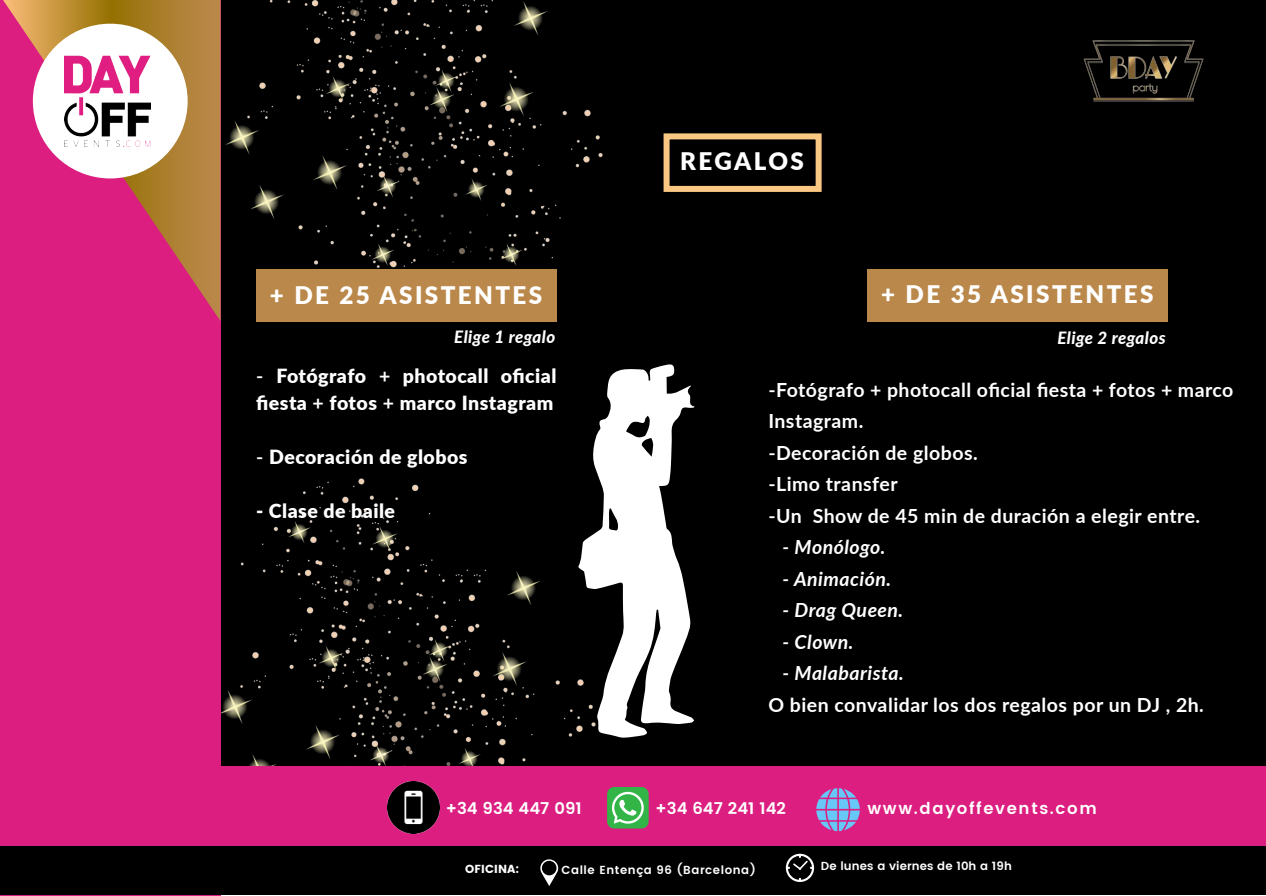
<style>
.page{position:relative;width:1266px;height:896px;background:#fff}
.page>*{position:absolute;margin:0;border:0;box-sizing:border-box;transform-origin:0 0}
.t1{font:900 24.15px "Lato";letter-spacing:.1em;color:#fff}
.t2{font:700 19.5px/31.5px "Lato";letter-spacing:.025em;color:#fff}
.t3{font:900 19.5px/27px "Lato";letter-spacing:.025em;color:#fff}
.t4{font:italic 700 19.5px "Lato";letter-spacing:.025em;color:#fff}
.t5{font:italic 800 16.95px "Lato";letter-spacing:.025em;color:#fff}
.t6{font:600 16.35px "Poppins";color:#fff}
.t7{font:600 16.35px "Poppins";letter-spacing:.1em;color:#fff}
.t8{font:600 11.7px "Poppins";letter-spacing:.05em;color:#fff}
.t9{font:600 11.7px "Poppins";letter-spacing:.01em;color:#fff}
.t10{font:11.7px "Poppins";letter-spacing:.01em;color:#fff}
.s1{font-weight:700}
</style>
<div class="page">
<div style="left:220px;top:0;width:1046px;height:894px;background:#000"></div>
<img style="left:225px;top:0;width:377px;height:315px">
<img style="left:220px;top:478px;width:375px;height:289px">
<div style="left:207px;top:767px;width:1059px;height:79px;background:#db1e80"></div>
<div style="left:607px;top:787px;width:42px;height:41px;background:#32b546;border-radius:7px"></div>
<svg style="left:612px;top:792px;width:32px;height:32px"></svg>
<img style="left:388px;top:782px;width:51px;height:51px">
<svg style="left:816px;top:788px;width:44px;height:43px"></svg>
<div style="left:0;top:0;width:220px;height:896px;background:#db1e80"></div>
<svg style="left:3px;top:0;width:217px;height:320px"></svg>
<div style="left:33px;top:24px;width:155px;height:154px;background:#fff;border-radius:50%"></div>
<img style="left:64px;top:56px;width:87px;height:90px">
<div style="left:0;top:846px;width:1266px;height:48px;background:#000"></div>
<svg style="left:786px;top:854px;width:28px;height:28px"></svg>
<svg style="left:540px;top:859px;width:18px;height:27px"></svg>
<div style="left:542px;top:861px;width:14px;height:14px;background:#000;border-radius:50%"></div>
<div style="left:663px;top:133px;width:159px;height:59px;border:6px solid #fbc883"></div>
<div style="left:867px;top:269px;width:301px;height:53px;background:#ba884a"></div>
<div style="left:256px;top:269px;width:300px;height:53px;background:#ba884a"></div>
<svg style="left:578px;top:364px;width:116px;height:374px"></svg>
<img style="left:1083px;top:40px;width:121px;height:62px">
<p class="t1" style="left:270px;top:277px;width:274px">+ DE 25 ASISTENTES</p>
<p class="t5" style="left:454px;top:324px;width:103px">Elige 1 regalo</p>
<p class="t3" style="left:256px;top:361px;width:302px"><span class="s1">-</span> Fotógrafo <span class="s1">+</span> photocall oficial fiesta <span class="s1">+</span> fotos <span class="s1">+</span> marco Instagram</p>
<p class="t3" style="left:256px;top:442px;width:213px"><span class="s1">-</span> Decoración de globos</p>
<p class="t3" style="left:256px;top:496px;width:141px">- Clase de baile</p>
<p class="t1" style="left:680px;top:143px;width:125px">REGALOS</p>
<p class="t1" style="left:881px;top:276px;width:274px">+ DE 35 ASISTENTES</p>
<p class="t5" style="left:1057px;top:326px;width:110px">Elige 2 regalos</p>
<p class="t2" style="left:768px;top:373px;width:467px">-Fotógrafo + photocall oficial fiesta + fotos + marco<br>Instagram.<br>-Decoración de globos.<br>-Limo transfer<br>-Un Show de 45 min de duración a elegir entre.</p>
<p class="t4" style="left:783px;top:533px;width:104px">- Monólogo.</p>
<p class="t4" style="left:783px;top:564px;width:110px">- Animación.</p>
<p class="t4" style="left:783px;top:596px;width:122px">- Drag Queen.</p>
<p class="t4" style="left:783px;top:627px;width:72px">- Clown.</p>
<p class="t4" style="left:783px;top:659px;width:123px">- Malabarista.</p>
<p class="t2" style="left:768px;top:688px;width:437px">O bien convalidar los dos regalos por un DJ , 2h.</p>
<p class="t6" style="left:446px;top:796px;width:137px">+34 934 447 091</p>
<p class="t6" style="left:656px;top:796px;width:132px">+34 647 241 142</p>
<p class="t7" style="left:867px;top:796px;width:231px">www.dayoffevents.com</p>
<p class="t10" style="left:465px;top:862px;width:56px">OFICINA:</p>
<p class="t8" style="left:561px;top:861px;width:196px">Calle Entença 96 (Barcelona)</p>
<p class="t9" style="left:821px;top:857px;width:192px">De lunes a viernes de 10h a 19h</p>
</div>
